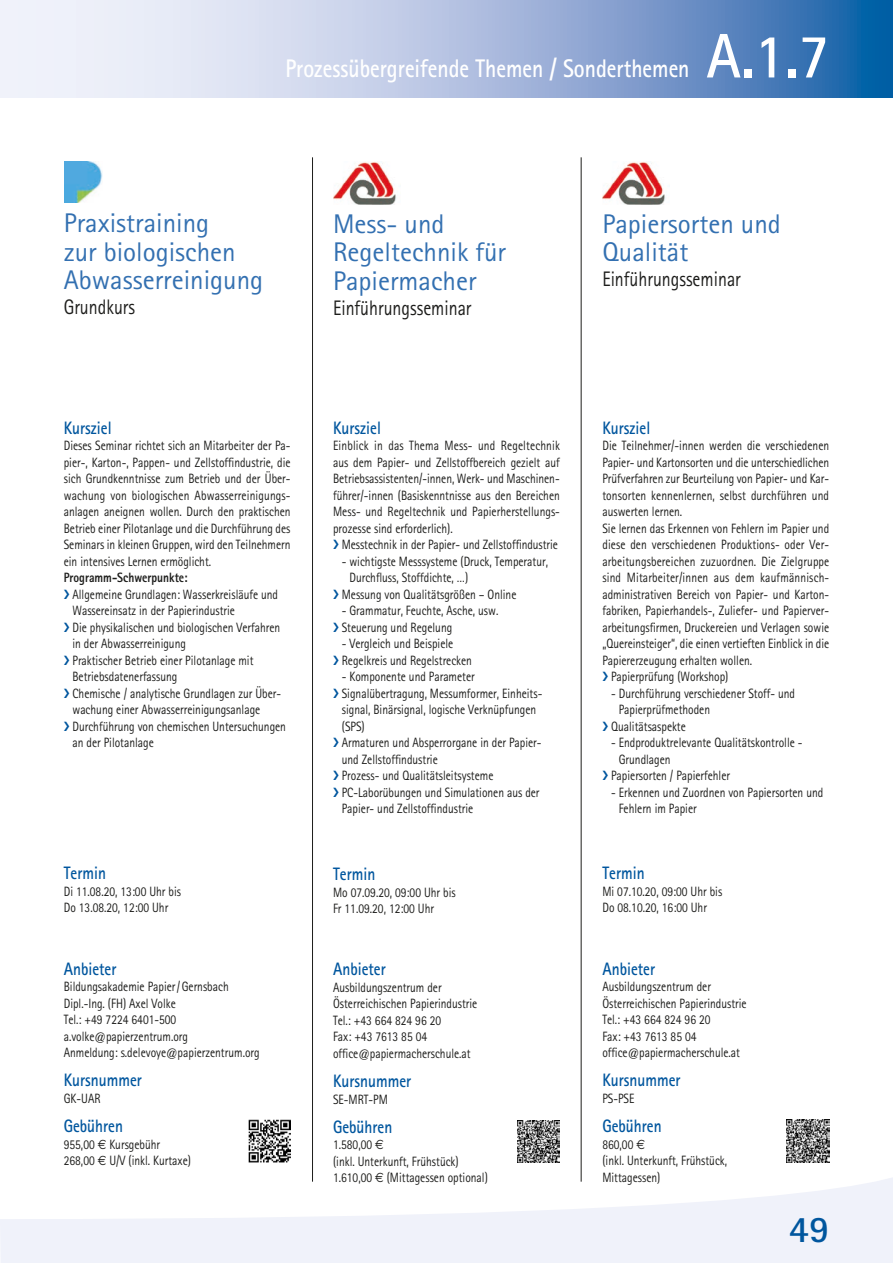
<style>
.page{position:relative;width:893px;height:1263px;background:#fff}
.page>*{position:absolute;margin:0;border:0;box-sizing:border-box;transform-origin:0 0}
.t1{font:700 63px "Rotis Sans Serif";color:#fff;scale:.9 1}
.t2{font:700 37.5px "Rotis Sans Serif";color:#00569e}
.t3{font:27px/28.5px "Rotis Sans Serif";color:#3370b1}
.t4{font:700 25.5px "Rotis Sans Serif";color:#fff;scale:.85 1}
.t5{font:21px "Rotis Sans Serif";color:#1d1d1b;scale:.85 1}
.t6{font:700 18px "Rotis Sans Serif";color:#00569e;scale:.85 1}
.t7{font:13.5px/16.5px "Rotis Sans Serif";color:#1d1d1b;scale:.85 1}
.t8{font:800 13.5px "Rotis Sans Serif";color:#1d1d1b;scale:.85 1}
.s1{font-family:"Euro Sans"}
</style>
<div class="page">
<hr style="left:312px;top:157px;width:1px;height:1025px;background:#1d1d1b">
<hr style="left:581px;top:157px;width:1px;height:1025px;background:#1d1d1b">
<svg style="left:0;top:1167px;width:893px;height:96px;fill:#f0f2fa"></svg>
<svg style="left:0;top:0;width:893px;height:97px;background:#a2b9db"></svg>
<img style="left:64px;top:162px;width:38px;height:40px">
<img style="left:333px;top:162px;width:64px;height:42px">
<img style="left:602px;top:162px;width:64px;height:42px">
<img style="left:248px;top:1120px;width:43px;height:42px">
<img style="left:517px;top:1120px;width:43px;height:43px">
<img style="left:787px;top:1120px;width:42px;height:42px">
<h3 class="t4" style="left:285px;top:53px;width:477px">Prozessübergreifende Themen / Sonderthemen</h3>
<h1 class="t1" style="left:706px;top:16px;width:138px">A.1.7</h1>
<h3 class="t3" style="left:64px;top:209px;width:201px">Praxistraining<br>zur biologischen<br>Abwasserreinigung</h3>
<h3 class="t5" style="left:64px;top:295px;width:85px">Grundkurs</h3>
<h3 class="t3" style="left:333px;top:209px;width:174px">Mess- und<br>Regeltechnik für<br>Papiermacher</h3>
<h3 class="t5" style="left:333px;top:295px;width:164px">Einführungsseminar</h3>
<h3 class="t3" style="left:602px;top:209px;width:180px">Papiersorten und<br>Qualität</h3>
<h3 class="t5" style="left:602px;top:267px;width:164px">Einführungsseminar</h3>
<h3 class="t6" style="left:64px;top:416px;width:58px">Kursziel</h3>
<p class="t7" style="left:64px;top:437px;width:268px;text-align:justify">Dieses Seminar richtet sich an Mitarbeiter der Pa&shy;pier-, Karton-, Pappen- und Zellstoffindustrie, die sich Grundkenntnisse zum Betrieb und der Über&shy;wachung von biologischen Abwasserreinigungs&shy;anlagen aneignen wollen. Durch den praktischen Betrieb einer Pilotanlage und die Durchführung des Seminars in kleinen Gruppen, wird den Teilnehmern ein intensives Lernen ermöglicht.</p>
<p class="t8" style="left:64px;top:569px;width:147px">Programm-Schwerpunkte:</p>
<p class="t7" style="left:72px;top:586px;width:253px">Allgemeine Grundlagen: Wasserkreisläufe und Wassereinsatz in der Papierindustrie<br>Die physikalischen und biologischen Verfahren in der Abwasserreinigung<br>Praktischer Betrieb einer Pilotanlage mit Betriebsdatenerfassung<br>Chemische / analytische Grundlagen zur Über&shy;wachung einer Abwasserreinigungsanlage Durchführung von chemischen Untersuchungen an der Pilotanlage</p>
<h3 class="t6" style="left:64px;top:862px;width:51px">Termin</h3>
<p class="t7" style="left:64px;top:883px;width:139px">Di 11.08.20, 13:00 Uhr bis<br>Do 13.08.20, 12:00 Uhr</p>
<h3 class="t6" style="left:64px;top:957px;width:63px">Anbieter</h3>
<p class="t7" style="left:64px;top:978px;width:232px">Bildungsakademie Papier/Gernsbach<br>Dipl.-Ing. (FH) Axel Volke<br>Tel.: +49 7224 6401-500 a.volke@papierzentrum.org<br>Anmeldung: s.delevoye@papierzentrum.org</p>
<h3 class="t6" style="left:64px;top:1069px;width:93px">Kursnummer</h3>
<p class="t7" style="left:64px;top:1090px;width:45px">GK-UAR</p>
<h3 class="t6" style="left:64px;top:1114px;width:71px">Gebühren</h3>
<p class="t7" style="left:64px;top:1136px;width:151px">955,00 <span class="s1">€</span> Kursgebühr<br>268,00 <span class="s1">€</span> U/V (inkl. Kurtaxe)</p>
<h3 class="t6" style="left:333px;top:416px;width:58px">Kursziel</h3>
<p class="t7" style="left:333px;top:437px;width:268px;text-align:justify">Einblick in das Thema Mess- und Regeltechnik aus dem Papier- und Zellstoffbereich gezielt auf Betriebsassistenten/-innen, Werk- und Maschinen&shy;führer/-innen (Basiskenntnisse aus den Bereichen Mess- und Regeltechnik und Papierherstellungs&shy;prozesse sind erforderlich).</p>
<p class="t7" style="left:342px;top:536px;width:256px">Messtechnik in der Papier- und Zellstoffindustrie</p>
<p class="t7" style="left:342px;top:553px;width:244px">- wichtigste Messsysteme (Druck, Temperatur,</p>
<p class="t7" style="left:349px;top:569px;width:141px">Durchfluss, Stoffdichte, …)</p>
<p class="t7" style="left:342px;top:586px;width:207px">Messung von Qualitätsgrößen – Online</p>
<p class="t7" style="left:342px;top:602px;width:186px">- Grammatur, Feuchte, Asche, usw.<br>Steuerung und Regelung</p>
<p class="t7" style="left:342px;top:635px;width:155px">- Vergleich und Beispiele<br>Regelkreis und Regelstrecken</p>
<p class="t7" style="left:342px;top:668px;width:236px">- Komponente und Parameter Signalübertragung, Messumformer, Einheits&shy;signal, Binärsignal, logische Verknüpfungen (SPS)<br>Armaturen und Absperrorgane in der Papier&shy;und Zellstoffindustrie<br>Prozess- und Qualitätsleitsysteme PC-Laborübungen und Simulationen aus der Papier- und Zellstoffindustrie</p>
<h3 class="t6" style="left:333px;top:862px;width:51px">Termin</h3>
<p class="t7" style="left:333px;top:884px;width:146px">Mo 07.09.20, 09:00 Uhr bis<br>Fr 11.09.20, 12:00 Uhr</p>
<h3 class="t6" style="left:333px;top:958px;width:63px">Anbieter</h3>
<p class="t7" style="left:333px;top:979px;width:171px">Ausbildungszentrum der<br>Österreichischen Papierindustrie<br>Tel.: +43 664 824 96 20<br>Fax: +43 7613 85 04 office@papiermacherschule.at</p>
<h3 class="t6" style="left:333px;top:1069px;width:93px">Kursnummer</h3>
<p class="t7" style="left:333px;top:1091px;width:66px">SE-MRT-PM</p>
<h3 class="t6" style="left:333px;top:1115px;width:71px">Gebühren</h3>
<p class="t7" style="left:333px;top:1136px;width:184px">1.580,00 <span class="s1">€<br></span>(inkl. Unterkunft, Frühstück)<br>1.610,00 <span class="s1">€</span> (Mittagessen optional)</p>
<h3 class="t6" style="left:602px;top:416px;width:58px">Kursziel</h3>
<p class="t7" style="left:602px;top:437px;width:268px">Die Teilnehmer/-innen werden die verschiedenen</p>
<p class="t7" style="left:602px;top:454px;width:268px">Papier- und Kartonsorten und die unterschiedlichen</p>
<p class="t7" style="left:602px;top:470px;width:268px">Prüfverfahren zur Beurteilung von Papier- und Kar-</p>
<p class="t7" style="left:602px;top:487px;width:268px">tonsorten kennenlernen, selbst durchführen und</p>
<p class="t7" style="left:602px;top:503px;width:95px">auswerten lernen.</p>
<p class="t7" style="left:602px;top:520px;width:268px">Sie lernen das Erkennen von Fehlern im Papier und</p>
<p class="t7" style="left:602px;top:536px;width:268px">diese den verschiedenen Produktions- oder Ver-</p>
<p class="t7" style="left:602px;top:553px;width:269px">arbeitungsbereichen zuzuordnen. Die Zielgruppe</p>
<p class="t7" style="left:602px;top:569px;width:268px">sind Mitarbeiter/innen aus dem kaufmännisch-</p>
<p class="t7" style="left:602px;top:586px;width:268px">administrativen Bereich von Papier- und Karton-</p>
<p class="t7" style="left:602px;top:602px;width:268px">fabriken, Papierhandels-, Zuliefer- und Papierver-</p>
<p class="t7" style="left:602px;top:619px;width:268px">arbeitungsfirmen, Druckereien und Verlagen sowie</p>
<p class="t7" style="left:602px;top:635px;width:268px">„Quereinsteiger“, die einen vertieften Einblick in die</p>
<p class="t7" style="left:602px;top:652px;width:178px">Papiererzeugung erhalten wollen.</p>
<p class="t7" style="left:611px;top:668px;width:139px">Papierprüfung (Workshop)</p>
<p class="t7" style="left:611px;top:685px;width:218px">- Durchführung verschiedener Stoff- und</p>
<p class="t7" style="left:619px;top:701px;width:109px">Papierprüfmethoden</p>
<p class="t7" style="left:611px;top:718px;width:89px">Qualitätsaspekte</p>
<p class="t7" style="left:611px;top:734px;width:227px">- Endproduktrelevante Qualitätskontrolle -</p>
<p class="t7" style="left:619px;top:751px;width:62px">Grundlagen</p>
<p class="t7" style="left:611px;top:767px;width:141px">Papiersorten / Papierfehler</p>
<p class="t7" style="left:619px;top:784px;width:242px;text-indent:-8px">- Erkennen und Zuordnen von Papiersorten und<br>Fehlern im Papier</p>
<h3 class="t6" style="left:602px;top:862px;width:51px">Termin</h3>
<p class="t7" style="left:602px;top:883px;width:142px">Mi 07.10.20, 09:00 Uhr bis<br>Do 08.10.20, 16:00 Uhr</p>
<h3 class="t6" style="left:602px;top:957px;width:63px">Anbieter</h3>
<p class="t7" style="left:602px;top:978px;width:171px">Ausbildungszentrum der<br>Österreichischen Papierindustrie<br>Tel.: +43 664 824 96 20<br>Fax: +43 7613 85 04 office@papiermacherschule.at</p>
<h3 class="t6" style="left:602px;top:1069px;width:93px">Kursnummer</h3>
<p class="t7" style="left:602px;top:1090px;width:39px">PS-PSE</p>
<h3 class="t6" style="left:602px;top:1114px;width:71px">Gebühren</h3>
<p class="t7" style="left:602px;top:1136px;width:148px">860,00 <span class="s1">€<br></span>(inkl. Unterkunft, Frühstück,<br>Mittagessen)</p>
<h2 class="t2" style="left:789px;top:1205px;width:42px">49</h2>
</div>
